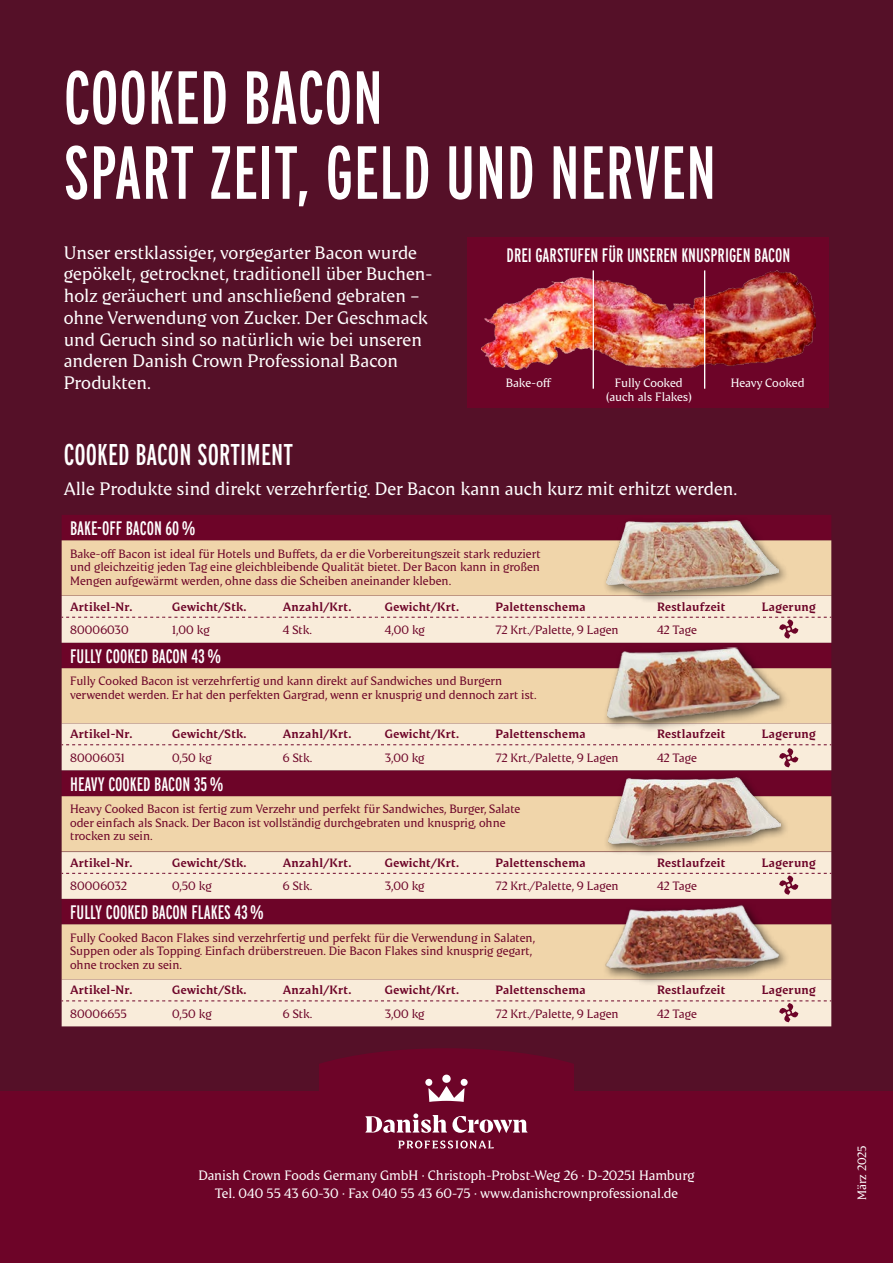
<style>
.page{position:relative;width:893px;height:1263px;background:#551028}
.page>*{position:absolute;margin:0;border:0;box-sizing:border-box;transform-origin:0 0}
.t1{font:75px/75px "Interstate Compressed";letter-spacing:.005em;color:#fff}
.t2{font:30px "Interstate Compressed";letter-spacing:.005em;color:#fff}
.t3{font:19.5px "Interstate Compressed";color:#fff}
.t4{font:18px/21.8px "Danish Crown Text";letter-spacing:-.005em;color:#fff}
.t5{font:13.5px/18px "Danish Crown Text";letter-spacing:-.005em;color:#fff;text-align:center}
.t6{font:12px/13.5px "Danish Crown Text";letter-spacing:-.005em;color:#6d0428}
.t7{font:700 12px "Danish Crown Text";letter-spacing:.02em;color:#6d0428}
.t8{font:12px/13.5px "Danish Crown Text";letter-spacing:-.005em;color:#fff;text-align:center}
</style>
<div class="page">
<div style="left:0;top:1091px;width:893px;height:172px;background:#6d0428"></div>
<div style="left:468px;top:237px;width:361px;height:171px;background:#6d0428"></div>
<img style="left:482px;top:270px;width:333px;height:100px">
<hr style="left:593px;top:270px;width:1px;height:119px;background:#fff">
<hr style="left:704px;top:270px;width:1px;height:119px;background:#fff">
<svg style="left:62px;top:515px;width:769px;height:511px"></svg>
<div style="left:601px;top:515px;width:188px;height:88px;background:#000;opacity:.6"></div>
<img style="left:607px;top:521px;width:171px;height:71px">
<div style="left:602px;top:642px;width:188px;height:90px;background:#000;opacity:.6"></div>
<img style="left:607px;top:645px;width:173px;height:78px">
<img style="left:603px;top:889px;width:190px;height:103px">
<div style="left:603px;top:772px;width:188px;height:84px;background:#000;opacity:.6"></div>
<img style="left:608px;top:777px;width:172px;height:68px">
<svg style="left:319px;top:1048px;width:255px;height:85px"></svg>
<svg style="left:398px;top:1140px;width:96px;height:8px"></svg>
<h1 class="t1" style="left:64px;top:60px;width:654px">COOKED BACON<br>SPART ZEIT, GELD UND NERVEN</h1>
<p class="t4" style="left:64px;top:241px;width:370px">Unser erstklassiger, vorgegarter Bacon wurde gepökelt, getrocknet, traditionell über Buchen&shy;holz geräuchert und anschließend gebraten – ohne Verwendung von Zucker. Der Geschmack und Geruch sind so natürlich wie bei unseren anderen Danish Crown Professional Bacon Produkten.</p>
<h2 class="t2" style="left:64px;top:438px;width:231px">COOKED BACON SORTIMENT</h2>
<h3 class="t3" style="left:507px;top:244px;width:285px">DREI GARSTUFEN FÜR UNSEREN KNUSPRIGEN BACON</h3>
<p class="t8" style="left:506px;top:376px;width:47px">Bake-off</p>
<p class="t8" style="left:731px;top:376px;width:75px">Heavy Cooked</p>
<p class="t8" style="left:606px;top:376px;width:87px">Fully Cooked (auch als Flakes)</p>
<h3 class="t4" style="left:64px;top:478px;width:675px">Alle Produkte sind direkt verzehrfertig. Der Bacon kann auch kurz mit erhitzt werden.</h3>
<h3 class="t3" style="left:70px;top:518px;width:127px">BAKE-OFF BACON 60%</h3>
<p class="t6" style="left:70px;top:546px;width:472px;text-align:justify">Bake-off Bacon ist ideal für Hotels und Buffets, da er die Vorbereitungszeit stark reduziert und gleichzeitig jeden Tag eine gleichbleibende Qualität bietet. Der Bacon kann in großen Mengen aufgewärmt werden, ohne dass die Scheiben aneinander kleben.</p>
<p class="t7" style="left:70px;top:599px;width:64px">Artikel-Nr.</p>
<p class="t7" style="left:172px;top:599px;width:76px">Gewicht/Stk.</p>
<p class="t7" style="left:283px;top:599px;width:70px">Anzahl/Krt.</p>
<p class="t7" style="left:385px;top:599px;width:76px">Gewicht/Krt.</p>
<p class="t7" style="left:495px;top:599px;width:92px">Palettenschema</p>
<p class="t7" style="left:657px;top:599px;width:70px">Restlaufzeit</p>
<p class="t7" style="left:762px;top:599px;width:56px">Lagerung</p>
<p class="t6" style="left:70px;top:623px;width:60px">80006030</p>
<p class="t6" style="left:172px;top:623px;width:39px">1,00 kg</p>
<p class="t6" style="left:283px;top:623px;width:31px">4 Stk.</p>
<p class="t6" style="left:385px;top:623px;width:42px">4,00 kg</p>
<p class="t6" style="left:495px;top:623px;width:125px">72 Krt./Palette, 9 Lagen</p>
<p class="t6" style="left:657px;top:623px;width:41px">42 Tage</p>
<h3 class="t3" style="left:70px;top:646px;width:152px">FULLY COOKED BACON 43%</h3>
<p class="t6" style="left:70px;top:674px;width:468px">Fully Cooked Bacon ist verzehrfertig und kann direkt auf Sandwiches und Burgern verwendet werden. Er hat den perfekten Gargrad, wenn er knusprig und dennoch zart ist.</p>
<p class="t7" style="left:70px;top:726px;width:64px">Artikel-Nr.</p>
<p class="t7" style="left:172px;top:726px;width:76px">Gewicht/Stk.</p>
<p class="t7" style="left:283px;top:726px;width:70px">Anzahl/Krt.</p>
<p class="t7" style="left:385px;top:726px;width:76px">Gewicht/Krt.</p>
<p class="t7" style="left:495px;top:726px;width:92px">Palettenschema</p>
<p class="t7" style="left:657px;top:726px;width:70px">Restlaufzeit</p>
<p class="t7" style="left:762px;top:726px;width:56px">Lagerung</p>
<p class="t6" style="left:70px;top:751px;width:56px">80006031</p>
<p class="t6" style="left:172px;top:751px;width:41px">0,50 kg</p>
<p class="t6" style="left:283px;top:751px;width:31px">6 Stk.</p>
<p class="t6" style="left:385px;top:751px;width:41px">3,00 kg</p>
<p class="t6" style="left:495px;top:751px;width:125px">72 Krt./Palette, 9 Lagen</p>
<p class="t6" style="left:657px;top:751px;width:41px">42 Tage</p>
<h3 class="t3" style="left:70px;top:774px;width:155px">HEAVY COOKED BACON 35%</h3>
<p class="t6" style="left:70px;top:802px;width:452px">Heavy Cooked Bacon ist fertig zum Verzehr und perfekt für Sandwiches, Burger, Salate oder einfach als Snack. Der Bacon ist vollständig durchgebraten und knusprig, ohne trocken zu sein.</p>
<p class="t7" style="left:70px;top:855px;width:64px">Artikel-Nr.</p>
<p class="t7" style="left:172px;top:855px;width:76px">Gewicht/Stk.</p>
<p class="t7" style="left:283px;top:855px;width:70px">Anzahl/Krt.</p>
<p class="t7" style="left:385px;top:855px;width:76px">Gewicht/Krt.</p>
<p class="t7" style="left:495px;top:855px;width:92px">Palettenschema</p>
<p class="t7" style="left:657px;top:855px;width:70px">Restlaufzeit</p>
<p class="t7" style="left:762px;top:855px;width:56px">Lagerung</p>
<p class="t6" style="left:70px;top:879px;width:58px">80006032</p>
<p class="t6" style="left:172px;top:879px;width:41px">0,50 kg</p>
<p class="t6" style="left:283px;top:879px;width:31px">6 Stk.</p>
<p class="t6" style="left:385px;top:879px;width:41px">3,00 kg</p>
<p class="t6" style="left:495px;top:879px;width:125px">72 Krt./Palette, 9 Lagen</p>
<p class="t6" style="left:657px;top:879px;width:41px">42 Tage</p>
<h3 class="t3" style="left:70px;top:902px;width:195px">FULLY COOKED BACON FLAKES 43%</h3>
<p class="t6" style="left:70px;top:930px;width:467px">Fully Cooked Bacon Flakes sind verzehrfertig und perfekt für die Verwendung in Salaten,<br>Suppen oder als Topping. Einfach drüberstreuen. Die Bacon Flakes sind knusprig gegart, ohne trocken zu sein.</p>
<p class="t7" style="left:70px;top:982px;width:64px">Artikel-Nr.</p>
<p class="t7" style="left:172px;top:982px;width:76px">Gewicht/Stk.</p>
<p class="t7" style="left:283px;top:982px;width:70px">Anzahl/Krt.</p>
<p class="t7" style="left:385px;top:982px;width:76px">Gewicht/Krt.</p>
<p class="t7" style="left:495px;top:982px;width:92px">Palettenschema</p>
<p class="t7" style="left:657px;top:982px;width:70px">Restlaufzeit</p>
<p class="t7" style="left:762px;top:982px;width:56px">Lagerung</p>
<p class="t6" style="left:70px;top:1007px;width:58px">80006655</p>
<p class="t6" style="left:172px;top:1007px;width:41px">0,50 kg</p>
<p class="t6" style="left:283px;top:1007px;width:31px">6 Stk.</p>
<p class="t6" style="left:385px;top:1007px;width:41px">3,00 kg</p>
<p class="t6" style="left:495px;top:1007px;width:125px">72 Krt./Palette, 9 Lagen</p>
<p class="t6" style="left:657px;top:1007px;width:41px">42 Tage</p>
<p class="t5" style="left:198px;top:1166px;width:498px">Danish Crown Foods Germany GmbH · Christoph-Probst-Weg 26 · D-20251 Hamburg<br>Tel. 040 55 43 60-30 · Fax 040 55 43 60-75 · www.danishcrownprofessional.de</p>
<p class="t8" style="left:855px;top:1200px;width:56px;rotate:-90deg">März 2025</p>
</div>
